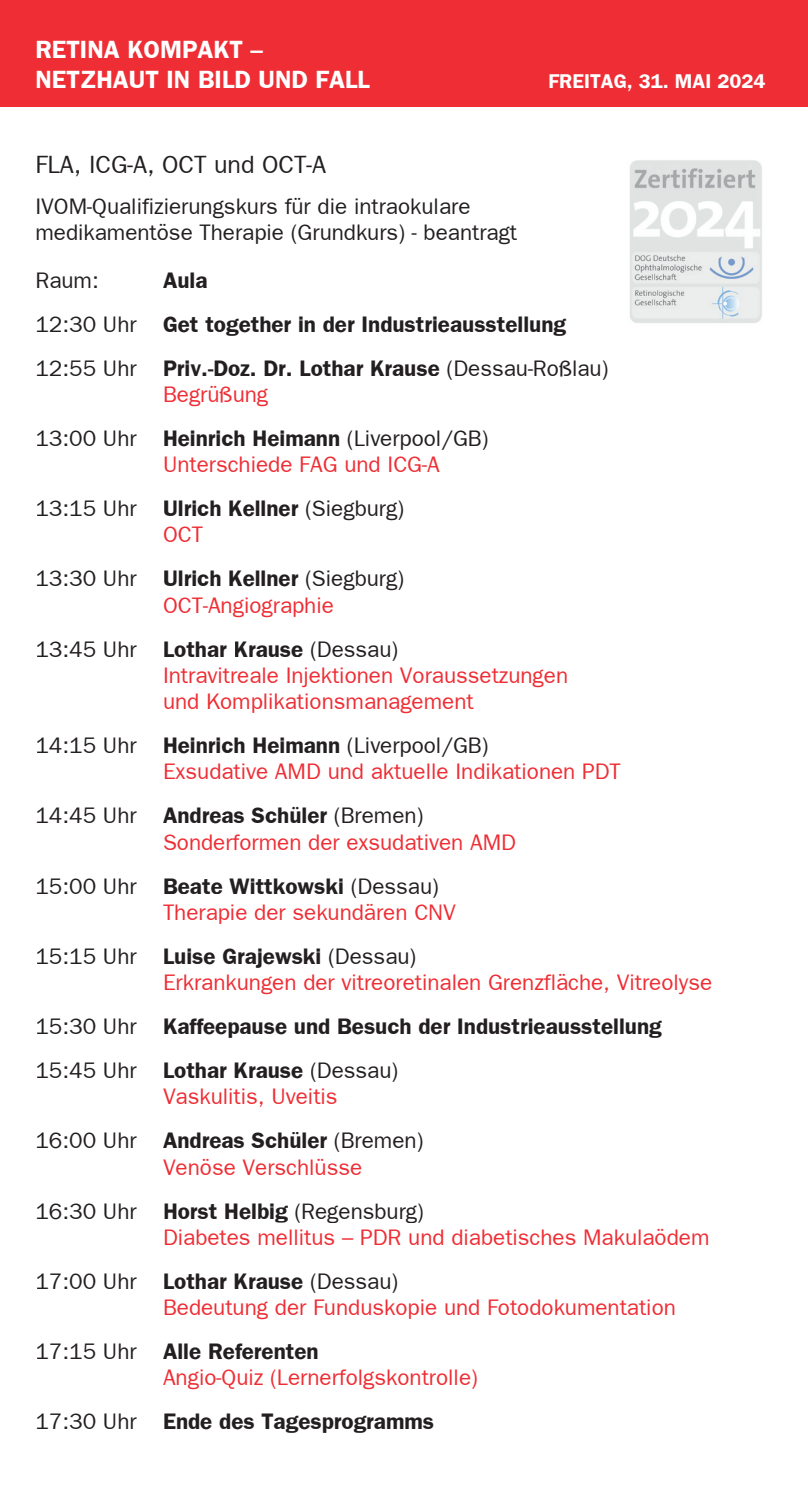
<style>
.page{position:relative;width:808px;height:1489px;background:#fff}
.page>*{position:absolute;margin:0;border:0;box-sizing:border-box;transform-origin:0 0}
.t1{font:700 25px/30px "Frankfurt Gothic";color:#fff}
.t2{font:25px "Frankfurt Gothic Plain";color:#231f20}
.t3{font:22.5px/26.2px "Frankfurt Gothic Plain";color:#ee2d34}
.t4{font:700 22.5px/44px "Frankfurt Gothic";color:#231f20}
.t5{font:22.5px/44px "Frankfurt Gothic Plain";color:#231f20}
.t6{font:700 20px "Frankfurt Gothic";color:#fff}
.s1{font-family:"Frankfurt Gothic Plain";font-weight:400}
.s2{color:#ee2d34}
.s3{font-family:"Frankfurt Gothic";font-weight:700}
.s4{color:#231f20}
.s5{font-family:"Frankfurt Gothic";font-weight:700;color:#231f20}
</style>
<div class="page">
<div style="left:0;top:0;width:808px;height:106px;background:#ee2d34"></div>
<img style="left:630px;top:160px;width:132px;height:163px">
<p class="t1" style="left:35px;top:34px;width:336px">RETINA KOMPAKT –<br>NETZHAUT IN BILD UND FALL</p>
<p class="t6" style="left:548px;top:69px;width:218px">FREITAG, 31. MAI 2024</p>
<p class="t2" style="left:35px;top:150px;width:292px">FLA, ICG-A, OCT und OCT-A</p>
<p class="t5" style="left:35px;top:192px;width:483px;line-height:26.2px">IVOM-Qualifizierungskurs für die intraokulare medikamentöse Therapie (Grundkurs) - beantragt</p>
<p class="t5" style="left:35px;top:257px;width:65px">Raum:</p>
<p class="t4" style="left:35px;top:257px;width:575px;text-indent:128px">Aula<br><span class="s1">12:30 Uhr</span> Get together in der Industrieausstellung<br><span class="s1">12:55 Uhr</span> Priv.-Doz. Dr. Lothar Krause <span class="s1">(Dessau-Roßlau)</span></p>
<p class="t5" style="left:35px;top:372px;width:455px;text-indent:128px"><span class="s2">Begrüßung<br></span>13:00 Uhr <span class="s3">Heinrich Heimann</span> (Liverpool/GB)</p>
<p class="t3" style="left:35px;top:442px;width:406px;line-height:44px;text-indent:128px">Unterschiede FAG und ICG-A<br><span class="s4">13:15 Uhr</span> <span class="s5">Ulrich Kellner</span> <span class="s4">(Siegburg)</span></p>
<p class="t5" style="left:35px;top:512px;width:370px;text-indent:128px"><span class="s2">OCT<br></span>13:30 Uhr <span class="s3">Ulrich Kellner</span> (Siegburg)</p>
<p class="t3" style="left:35px;top:582px;width:364px;line-height:44px;text-indent:128px">OCT-Angiographie<br><span class="s4">13:45 Uhr</span> <span class="s5">Lothar Krause</span> <span class="s4">(Dessau)</span></p>
<p class="t3" style="left:163px;top:661px;width:407px">Intravitreale Injektionen Voraussetzungen und Komplikationsmanagement</p>
<p class="t3" style="left:163px;top:732px;width:459px;text-indent:-128px"><span class="s4">14:15 Uhr</span> <span class="s5">Heinrich Heimann</span> <span class="s4">(Liverpool/GB)<br></span>Exsudative AMD und aktuelle Indikationen PDT</p>
<p class="t3" style="left:163px;top:802px;width:354px;text-indent:-128px"><span class="s4">14:45 Uhr</span> <span class="s5">Andreas Schüler</span> <span class="s4">(Bremen)<br></span>Sonderformen der exsudativen AMD</p>
<p class="t3" style="left:163px;top:872px;width:294px;text-indent:-128px"><span class="s4">15:00 Uhr</span> <span class="s5">Beate Wittkowski</span> <span class="s4">(Dessau)<br></span>Therapie der sekundären CNV</p>
<p class="t3" style="left:163px;top:942px;width:551px;text-indent:-128px"><span class="s4">15:15 Uhr</span> <span class="s5">Luise Grajewski</span> <span class="s4">(Dessau)<br></span>Erkrankungen der vitreoretinalen Grenzfläche, Vitreolyse</p>
<p class="t4" style="left:35px;top:1003px;width:628px"><span class="s1">15:30 Uhr</span> Kaffeepause und Besuch der Industrieausstellung</p>
<p class="t3" style="left:163px;top:1056px;width:237px;text-indent:-128px"><span class="s4">15:45 Uhr</span> <span class="s5">Lothar Krause</span> <span class="s4">(Dessau)<br></span>Vaskulitis, Uveitis</p>
<p class="t3" style="left:163px;top:1127px;width:262px;text-indent:-128px"><span class="s4">16:00 Uhr</span> <span class="s5">Andreas Schüler</span> <span class="s4">(Bremen)<br></span>Venöse Verschlüsse</p>
<p class="t3" style="left:163px;top:1197px;width:548px;text-indent:-128px"><span class="s4">16:30 Uhr</span> <span class="s5">Horst Helbig</span> <span class="s4">(Regensburg)<br></span>Diabetes mellitus – PDR und diabetisches Makulaödem</p>
<p class="t3" style="left:163px;top:1267px;width:514px;text-indent:-128px"><span class="s4">17:00 Uhr</span> <span class="s5">Lothar Krause</span> <span class="s4">(Dessau)<br></span>Bedeutung der Funduskopie und Fotodokumentation</p>
<p class="t4" style="left:35px;top:1328px;width:285px"><span class="s1">17:15 Uhr</span> Alle Referenten</p>
<p class="t3" style="left:163px;top:1363px;width:316px">Angio-Quiz (Lernerfolgskontrolle)</p>
<p class="t4" style="left:35px;top:1398px;width:400px"><span class="s1">17:30 Uhr</span> Ende des Tagesprogramms</p>
</div>
